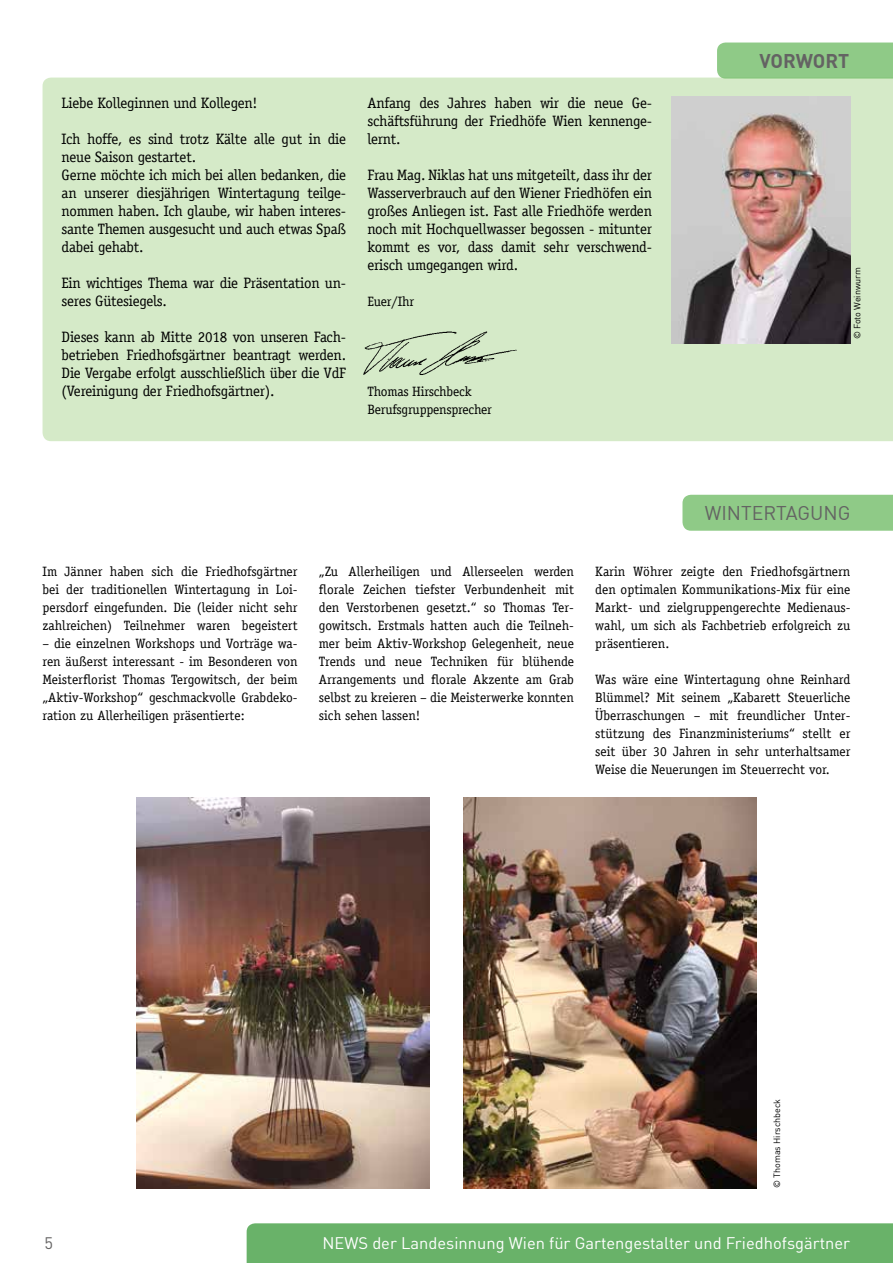
<style>
.page{position:relative;width:893px;height:1263px;background:#fff}
.page>*{position:absolute;margin:0;border:0;box-sizing:border-box;transform-origin:0 0}
.t1{font:19.5px "DIN";color:#646363}
.t2{font:700 19.5px "DIN";color:#646363}
.t3{font:16.5px "DIN";color:#fff}
.t4{font:16.5px "DIN";color:#646363}
.t5{font:15px/18px "Officina Serif";letter-spacing:-.015em;color:#000;text-align:justify}
.t6{font:13.5px/18px "Officina Serif";color:#000;text-align:justify}
.t7{font:9px "DIN";color:#000}
</style>
<div class="page">
<div style="left:247px;top:1223px;width:646px;height:40px;background:#69b269"></div>
<div style="left:43px;top:78px;width:850px;height:363px;background:#d5eac8"></div>
<div style="left:717px;top:43px;width:176px;height:36px;background:#8fca87"></div>
<img style="left:672px;top:97px;width:178px;height:247px">
<img style="left:346px;top:325px;width:170px;height:57px">
<div style="left:682px;top:495px;width:211px;height:36px;background:#8fca87"></div>
<img style="left:137px;top:797px;width:293px;height:391px">
<img style="left:463px;top:797px;width:293px;height:391px">
<p class="t5" style="left:62px;top:94px;width:197px">Liebe Kolleginnen und Kollegen!</p>
<p class="t5" style="left:62px;top:130px;width:286px;text-align:left">Ich hoffe, es sind trotz Kälte alle gut in die neue Saison gestartet.<br>Gerne möchte ich mich bei allen bedanken, die an unserer diesjährigen Wintertagung teilge&shy;nommen haben. Ich glaube, wir haben interes&shy;sante Themen ausgesucht und auch etwas Spaß dabei gehabt.</p>
<p class="t5" style="left:62px;top:274px;width:286px">Ein wichtiges Thema war die Präsentation un&shy;seres Gütesiegels.</p>
<p class="t5" style="left:62px;top:328px;width:286px">Dieses kann ab Mitte 2018 von unseren Fach&shy;betrieben Friedhofsgärtner beantragt werden.<br>Die Vergabe erfolgt ausschließlich über die VdF (Vereinigung der Friedhofsgärtner).</p>
<p class="t5" style="left:367px;top:94px;width:286px">Anfang des Jahres haben wir die neue Ge&shy;schäftsführung der Friedhöfe Wien kennenge&shy;lernt.</p>
<p class="t5" style="left:367px;top:166px;width:286px">Frau Mag. Niklas hat uns mitgeteilt, dass ihr der Wasserverbrauch auf den Wiener Friedhöfen ein großes Anliegen ist. Fast alle Friedhöfe werden noch mit Hochquellwasser begossen - mitunter kommt es vor, dass damit sehr verschwend&shy;erisch umgegangen wird.</p>
<p class="t6" style="left:367px;top:292px;width:48px">Euer/Ihr</p>
<p class="t6" style="left:367px;top:382px;width:126px">Thomas Hirschbeck<br>Berufsgruppensprecher</p>
<h1 class="t2" style="left:759px;top:48px;width:91px">VORWORT</h1>
<p class="t7" style="left:852px;top:339px;width:74px;rotate:-90deg">© Foto Weinwurm</p>
<h1 class="t1" style="left:705px;top:501px;width:147px">WINTERTAGUNG</h1>
<p class="t6" style="left:43px;top:562px;width:257px">Im Jänner haben sich die Friedhofsgärtner bei der traditionellen Wintertagung in Loi&shy;persdorf eingefunden. Die (leider nicht sehr zahlreichen) Teilnehmer waren begeistert</p>
<p class="t6" style="left:43px;top:634px;width:257px">– die einzelnen Workshops und Vorträge wa&shy;ren äußerst interessant - im Besonderen von Meisterflorist Thomas Tergowitsch, der beim „Aktiv-Workshop“ geschmackvolle Grabdeko&shy;ration zu Allerheiligen präsentierte:</p>
<p class="t6" style="left:319px;top:562px;width:257px">„Zu Allerheiligen und Allerseelen werden florale Zeichen tiefster Verbundenheit mit den Verstorbenen gesetzt.“ so Thomas Ter&shy;gowitsch. Erstmals hatten auch die Teilneh&shy;mer beim Aktiv-Workshop Gelegenheit, neue Trends und neue Techniken für blühende Arrangements und florale Akzente am Grab selbst zu kreieren – die Meisterwerke konnten sich sehen lassen!</p>
<p class="t6" style="left:595px;top:562px;width:257px">Karin Wöhrer zeigte den Friedhofsgärtnern den optimalen Kommunikations-Mix für eine Markt- und zielgruppengerechte Medienaus&shy;wahl, um sich als Fachbetrieb erfolgreich zu präsentieren.</p>
<p class="t6" style="left:595px;top:670px;width:257px">Was wäre eine Wintertagung ohne Reinhard Blümmel? Mit seinem „Kabarett Steuerliche Überraschungen – mit freundlicher Unter&shy;stützung des Finanzministeriums“ stellt er seit über 30 Jahren in sehr unterhaltsamer Weise die Neuerungen im Steuerrecht vor.</p>
<p class="t7" style="left:771px;top:1188px;width:91px;rotate:-90deg">© Thomas Hirschbeck</p>
<p class="t4" style="left:45px;top:1233px;width:10px">5</p>
<p class="t3" style="left:322px;top:1233px;width:529px">NEWS der Landesinnung Wien für Gartengestalter und Friedhofsgärtner</p>
</div>
